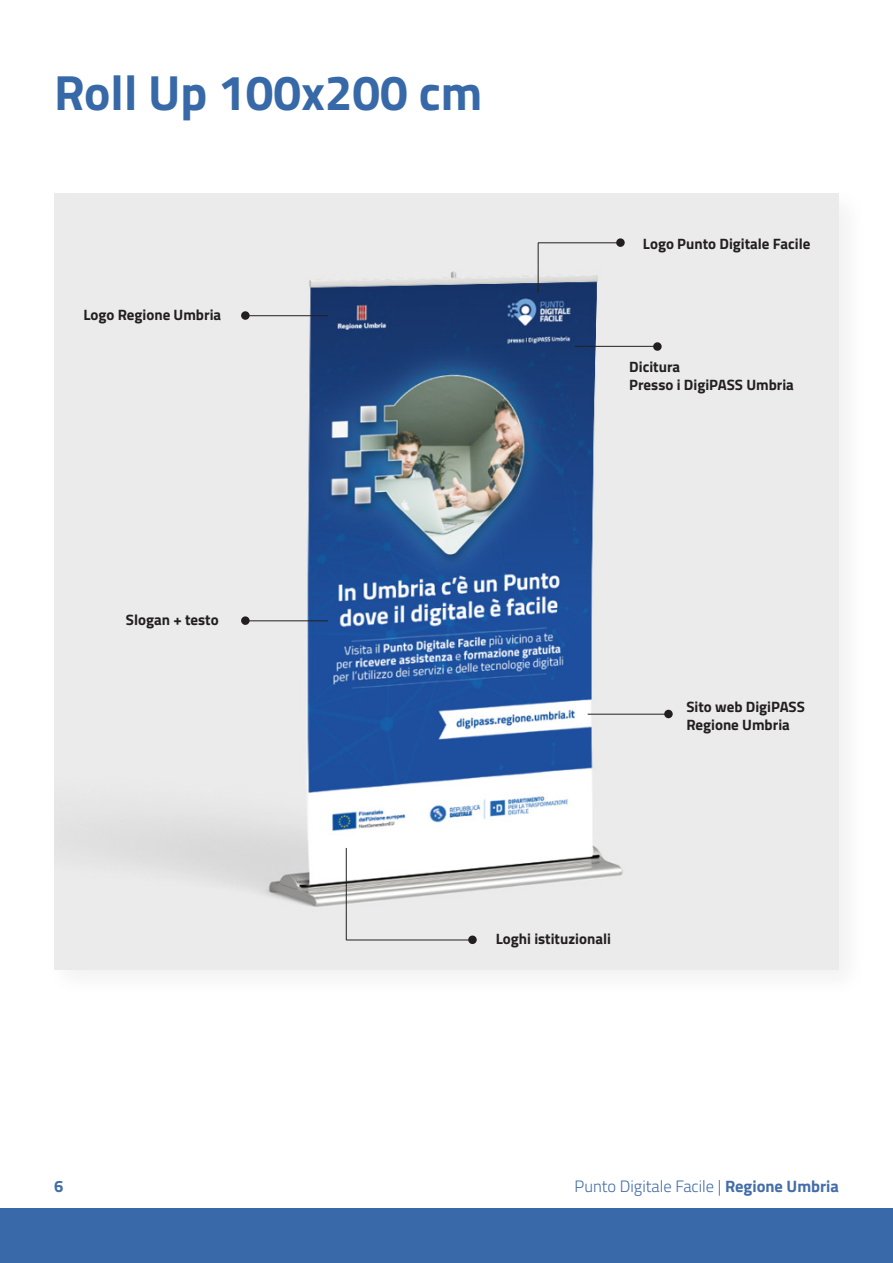
<style>
.page{position:relative;width:893px;height:1263px;background:#fff}
.page>*{position:absolute;margin:0;border:0;box-sizing:border-box;transform-origin:0 0}
.t1{font:700 49.5px "Titillium Web";color:#3769a8}
.t2{font:300 16.5px "Titillium Web";color:#436da9}
.t3{font:700 16.5px "Titillium Web";color:#436da9}
.t4{font:700 15px "Titillium Web";color:#231f20}
.s1{font-weight:700}
</style>
<div class="page">
<div style="left:0;top:1209px;width:893px;height:54px;background:#3969a9"></div>
<img style="left:54px;top:193px;width:785px;height:776px">
<hr style="left:346px;top:848px;width:1px;height:92px;background:#231f20">
<svg style="left:468px;top:935px;width:9px;height:9px"></svg>
<hr style="left:588px;top:714px;width:79px;height:1px;background:#231f20">
<div style="left:664px;top:710px;width:9px;height:8px;background:#231f20;border-radius:50%"></div>
<hr style="left:575px;top:346px;width:82px;height:1px;background:#231f20">
<div style="left:653px;top:342px;width:9px;height:9px;background:#231f20;border-radius:50%"></div>
<hr style="left:245px;top:315px;width:83px;height:1px;background:#231f20">
<div style="left:241px;top:311px;width:9px;height:9px;background:#231f20;border-radius:50%"></div>
<hr style="left:538px;top:243px;width:1px;height:50px;background:#231f20">
<div style="left:616px;top:238px;width:9px;height:9px;background:#231f20;border-radius:50%"></div>
<hr style="left:538px;top:243px;width:82px;height:1px;background:#231f20">
<hr style="left:245px;top:621px;width:83px;height:1px;background:#231f20">
<div style="left:241px;top:616px;width:9px;height:9px;background:#231f20;border-radius:50%"></div>
<hr style="left:346px;top:940px;width:126px;height:1px;background:#231f20">
<p class="t1" style="left:54px;top:55px;width:430px">Roll Up 100x200 cm</p>
<p class="t4" style="left:83px;top:303px;width:139px">Logo Regione Umbria</p>
<p class="t4" style="left:643px;top:232px;width:169px">Logo Punto Digitale Facile</p>
<p class="t4" style="left:629px;top:355px;width:52px">Dicitura</p>
<p class="t4" style="left:629px;top:373px;width:166px">Presso i DigiPASS Umbria</p>
<p class="t4" style="left:126px;top:608px;width:94px">Slogan + testo</p>
<p class="t4" style="left:686px;top:695px;width:120px">Sito web DigiPASS</p>
<p class="t4" style="left:686px;top:713px;width:105px">Regione Umbria</p>
<p class="t4" style="left:496px;top:927px;width:117px">Loghi istituzionali</p>
<p class="t3" style="left:54px;top:1174px;width:11px">6</p>
<p class="t2" style="left:575px;top:1174px;width:266px">Punto Digitale Facile | <span class="s1">Regione Umbria</span></p>
</div>
